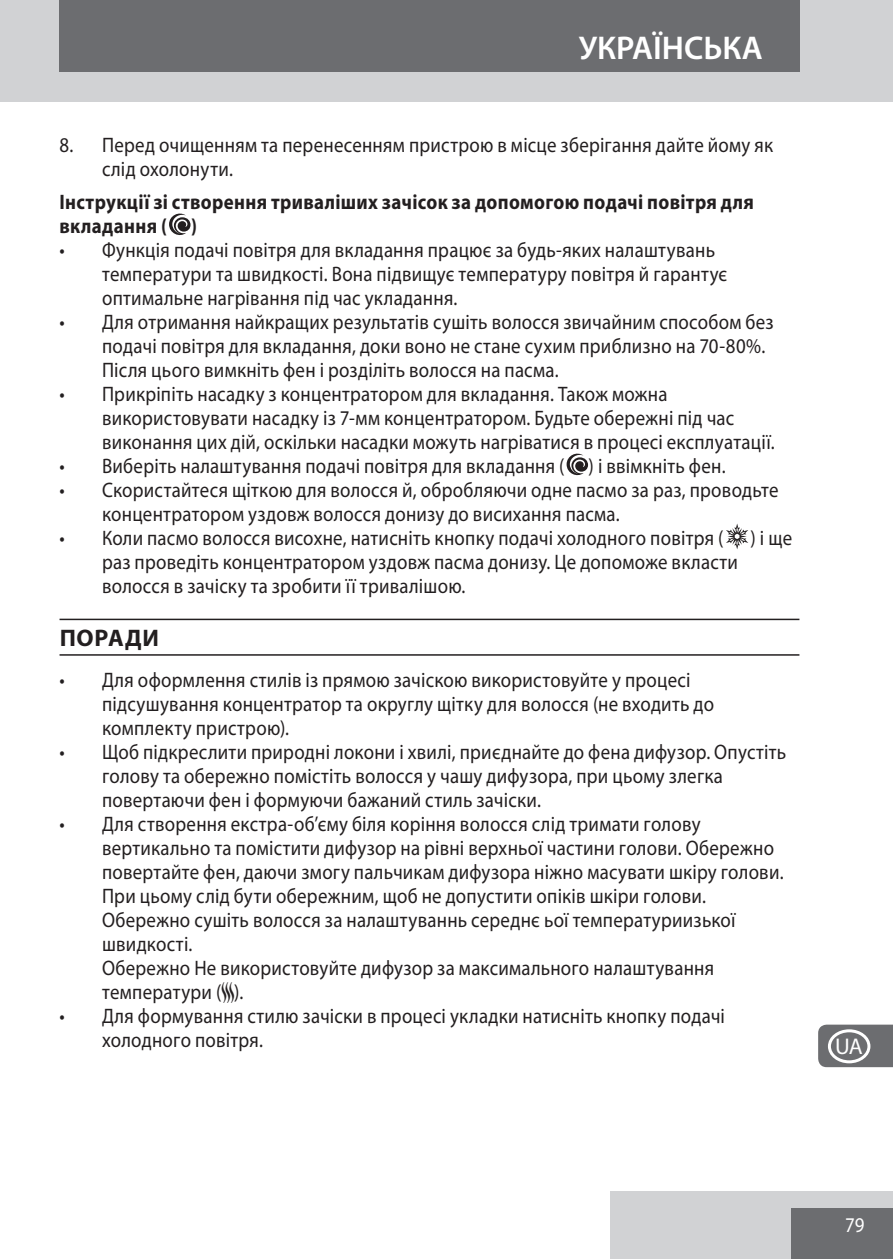
<style>
.page{position:relative;width:893px;height:1259px;background:#fff}
.page>*{position:absolute;margin:0;border:0;box-sizing:border-box;transform-origin:0 0}
.t1{font:600 33px "Myriad Pro";color:#fff}
.heading{font:700 24px "Myriad Pro";letter-spacing:.03em;color:#231f20}
.t2{font:22.8px "Myriad Pro";color:#fff}
.default_bullet{font:21px/24px "Myriad Pro";letter-spacing:.015em;color:#231f20;scale:.9 1}
.Subheading{font:700 21px/24px "Myriad Pro";letter-spacing:.02em;color:#231f20;scale:.9 1}
.t3{font:21px "Myriad Pro";color:#fff;scale:.9 1}
.s1{font-family:"Myriad Bitsn Bobs"}
</style>
<div class="page">
<div style="left:611px;top:1191px;width:282px;height:68px;background:#d1d2d4"></div>
<div style="left:791px;top:1208px;width:102px;height:51px;background:#6c6d70"></div>
<div style="left:0;top:0;width:893px;height:102px;background:#d1d2d4"></div>
<div style="left:59px;top:0;width:740px;height:72px;background:#6c6d70"></div>
<svg style="left:818px;top:1024px;width:75px;height:43px;background:#767779"></svg>
<div style="left:828px;top:136px;width:42px;height:34px;border:3px solid #fff;border-radius:50%"></div>
<div style="left:828px;top:179px;width:42px;height:34px;border:3px solid #fff;border-radius:50%"></div>
<div style="left:828px;top:221px;width:42px;height:34px;border:3px solid #fff;border-radius:50%"></div>
<div style="left:828px;top:264px;width:42px;height:34px;border:3px solid #fff;border-radius:50%"></div>
<div style="left:828px;top:306px;width:42px;height:34px;border:3px solid #fff;border-radius:50%"></div>
<div style="left:828px;top:349px;width:42px;height:34px;border:3px solid #fff;border-radius:50%"></div>
<div style="left:828px;top:391px;width:42px;height:34px;border:3px solid #fff;border-radius:50%"></div>
<div style="left:828px;top:434px;width:42px;height:34px;border:3px solid #fff;border-radius:50%"></div>
<div style="left:828px;top:476px;width:42px;height:34px;border:3px solid #fff;border-radius:50%"></div>
<div style="left:828px;top:519px;width:42px;height:34px;border:3px solid #fff;border-radius:50%"></div>
<div style="left:828px;top:561px;width:42px;height:34px;border:3px solid #fff;border-radius:50%"></div>
<div style="left:828px;top:604px;width:42px;height:34px;border:3px solid #fff;border-radius:50%"></div>
<div style="left:828px;top:646px;width:42px;height:34px;border:3px solid #fff;border-radius:50%"></div>
<div style="left:828px;top:689px;width:42px;height:34px;border:3px solid #fff;border-radius:50%"></div>
<div style="left:828px;top:731px;width:42px;height:34px;border:3px solid #fff;border-radius:50%"></div>
<div style="left:828px;top:774px;width:42px;height:34px;border:3px solid #fff;border-radius:50%"></div>
<div style="left:828px;top:816px;width:42px;height:34px;border:3px solid #fff;border-radius:50%"></div>
<div style="left:828px;top:859px;width:42px;height:34px;border:3px solid #fff;border-radius:50%"></div>
<div style="left:828px;top:901px;width:42px;height:34px;border:3px solid #fff;border-radius:50%"></div>
<div style="left:828px;top:944px;width:42px;height:34px;border:3px solid #fff;border-radius:50%"></div>
<div style="left:828px;top:986px;width:42px;height:34px;border:3px solid #fff;border-radius:50%"></div>
<div style="left:828px;top:1029px;width:42px;height:34px;border:3px solid #fff;border-radius:50%"></div>
<div style="left:828px;top:1071px;width:42px;height:35px;border:3px solid #fff;border-radius:50%"></div>
<div style="left:828px;top:1114px;width:42px;height:34px;border:3px solid #fff;border-radius:50%"></div>
<hr style="left:60px;top:618px;width:739px;height:2px;background:#231f20">
<hr style="left:60px;top:654px;width:739px;height:1px;background:#231f20">
<svg style="left:169px;top:213px;width:21px;height:22px"></svg>
<svg style="left:567px;top:453px;width:21px;height:23px"></svg>
<svg style="left:726px;top:523px;width:22px;height:26px"></svg>
<p class="t1" style="left:579px;top:27px;width:186px">УКРАЇНСЬКА</p>
<p class="default_bullet" style="left:102px;top:133px;width:747px;text-indent:-43px">8. Перед очищенням та перенесенням пристрою в місце зберігання дайте йому як слід охолонути.</p>
<p class="Subheading" style="left:60px;top:189px;width:773px">Інструкції зі створення триваліших зачісок за допомогою подачі повітря для вкладання ( )</p>
<p class="default_bullet" style="left:102px;top:237px;width:696px;text-indent:-43px">• Функція подачі повітря для вкладання працює за будь-яких налаштувань температури та швидкості. Вона підвищує температуру повітря й гарантує оптимальне нагрівання під час укладання.</p>
<p class="default_bullet" style="left:102px;top:309px;width:748px;text-indent:-43px">• Для отримання найкращих результатів сушіть волосся звичайним способом без подачі повітря для вкладання, доки воно не стане сухим приблизно на 70-80%.<br>Після цього вимкніть фен і розділіть волосся на пасма.</p>
<p class="default_bullet" style="left:102px;top:381px;width:749px;text-indent:-43px">• Прикріпіть насадку з концентратором для вкладання. Також можна використовувати насадку із 7-мм концентратором. Будьте обережні під час виконання цих дій, оскільки насадки можуть нагріватися в процесі експлуатації.</p>
<p class="default_bullet" style="left:60px;top:453px;width:742px">• Виберіть налаштування подачі повітря для вкладання ( ) і ввімкніть фен.</p>
<p class="default_bullet" style="left:102px;top:477px;width:753px;text-indent:-43px">• Скористайтеся щіткою для волосся й, обробляючи одне пасмо за раз, проводьте концентратором уздовж волосся донизу до висихання пасма.</p>
<p class="default_bullet" style="left:60px;top:525px;width:739px">• Коли пасмо волосся висохне, натисніть кнопку подачі холодного повітря (</p>
<p class="default_bullet" style="left:750px;top:525px;width:48px">) і ще</p>
<p class="default_bullet" style="left:102px;top:549px;width:708px">раз проведіть концентратором уздовж пасма донизу. Це допоможе вкласти волосся в зачіску та зробити її тривалішою.</p>
<p class="heading" style="left:60px;top:622px;width:101px">ПОРАДИ</p>
<p class="default_bullet" style="left:102px;top:667px;width:682px;text-indent:-43px">• Для оформлення стилів із прямою зачіскою використовуйте у процесі підсушування концентратор та округлу щітку для волосся (не входить до комплекту пристрою).</p>
<p class="default_bullet" style="left:102px;top:739px;width:762px;text-indent:-43px">• Щоб підкреслити природні локони і хвилі, приєднайте до фена дифузор. Опустіть голову та обережно помістіть волосся у чашу дифузора, при цьому злегка повертаючи фен і формуючи бажаний стиль зачіски.</p>
<p class="default_bullet" style="left:102px;top:811px;width:759px;text-indent:-43px">• Для створення екстра-об’єму біля коріння волосся слід тримати голову вертикально та помістити дифузор на рівні верхньої частини голови. Обережно повертайте фен, даючи змогу пальчикам дифузора ніжно масувати шкіру голови.<br>При цьому слід бути обережним, щоб не допустити опіків шкіри голови.<br>Обережно сушіть волосся за налаштуваннь середнє ьої температуриизької швидкості.</p>
<p class="default_bullet" style="left:102px;top:955px;width:682px">Обережно Не використовуйте дифузор за максимального налаштування температури (<span class="s1">P</span>).</p>
<p class="default_bullet" style="left:102px;top:1003px;width:694px;text-indent:-43px">• Для формування стилю зачіски в процесі укладки натисніть кнопку подачі холодного повітря.</p>
<p class="t2" style="left:835px;top:1032px;width:29px">UA</p>
<p class="t3" style="left:845px;top:1212px;width:23px">79</p>
</div>
